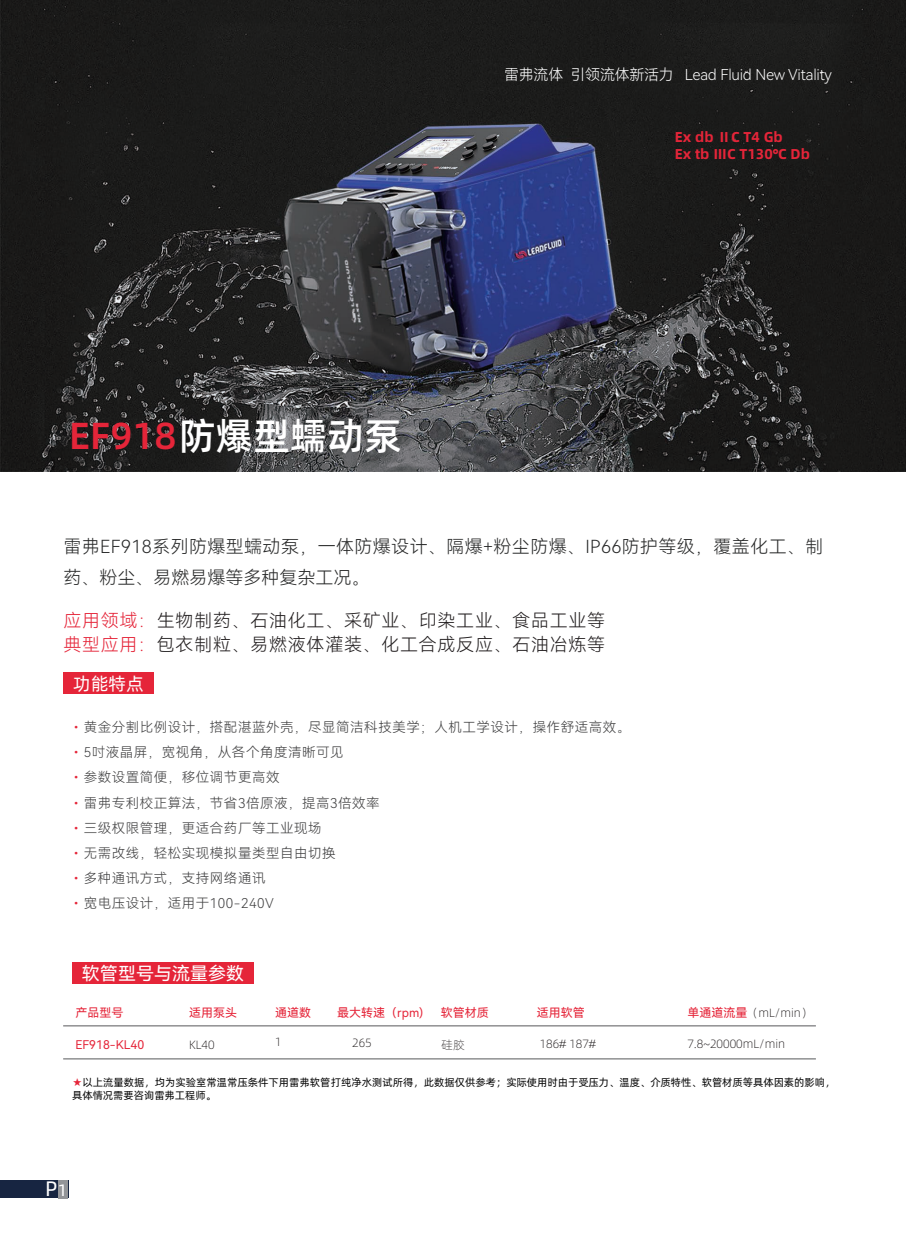
<style>
.page{position:relative;width:906px;height:1238px;background:#fff}
.page>*{position:absolute;margin:0;border:0;box-sizing:border-box;transform-origin:0 0}
.t1{font:37.65px "Alibaba Pu Hui Ti M";color:#fff}
.t2{font:21px "Alibaba Pu Hui Ti R";color:#fff}
.t3{font:18px/30.9px "Harmony OS Sans SC Light";letter-spacing:.02em;color:#262727}
.t4{font:18px/24.6px "Harmony OS Sans SC Light";letter-spacing:.04em;color:#231f20}
.t5{font:18px "Harmony OS Sans SC";color:#fff}
.t6{font:18px "Alibaba Pu Hui Ti R";color:#fff}
.t7{font:15px "Harmony OS Sans SC Light";letter-spacing:-.02em;color:#fff}
.t8{font:14.25px/17.2px "Alibaba Pu Hui Ti B";color:#e52539}
.t9{font:13.5px "Harmony OS Sans SC Light";letter-spacing:.04em;color:#3e3e3f}
.t10{font:12px "Alibaba Pu Hui Ti L";color:#231f20}
.t11{font:12px "Harmony OS Sans SC";color:#e52539}
.t12{font:10.5px/12.6px "Alibaba Pu Hui Ti R";color:#030303}
.s1{color:#e52539}
.s2{font-family:"Harmony OS Sans SC";color:#e52539}
.s3{font-size:16.5px}
</style>
<div class="page">
<img style="left:0;top:0;width:906px;height:472px">
<div style="left:0;top:1180px;width:68px;height:18px;background:#172541"></div>
<div style="left:58px;top:1180px;width:10px;height:18px;background:#939598"></div>
<div style="left:72px;top:962px;width:182px;height:21px;background:#e52539"></div>
<div style="left:63px;top:672px;width:91px;height:22px;background:#e52539"></div>
<hr style="left:63px;top:1025px;width:753px;height:1px;background:#57585a">
<hr style="left:63px;top:1058px;width:753px;height:1px;background:#57585a">
<p class="t7" style="left:504px;top:64px;width:329px">雷弗流体 引领流体新活力 Lead Fluid New Vitality</p>
<h1 class="t1" style="left:69px;top:406px;width:334px"><span class="s1">EF918</span>防爆型蠕动泵</h1>
<p class="t8" style="left:675px;top:127px;width:136px">Ex db ⅡC T4 Gb<br>Ex tb ⅢC T130℃ Db</p>
<h3 class="t3" style="left:63px;top:530px;width:761px">雷弗EF918系列防爆型蠕动泵，一体防爆设计、隔爆+粉尘防爆、IP66防护等级，覆盖化工、制药、粉尘、易燃易爆等多种复杂工况。</h3>
<h3 class="t4" style="left:63px;top:607px;width:543px"><span class="s1">应用领域：</span>生物制药、石油化工、采矿业、印染工业、食品工业等<span class="s1">典型应用：</span>包衣制粒、易燃液体灌装、化工合成反应、石油冶炼等</h3>
<h3 class="t6" style="left:73px;top:670px;width:72px">功能特点</h3>
<p class="t9" style="left:70px;top:717px;width:562px"><span class="s1">•</span>黄金分割比例设计，搭配湛蓝外壳，尽显简洁科技美学；人机工学设计，操作舒适高效。</p>
<p class="t9" style="left:70px;top:742px;width:275px"><span class="s1">•</span>5吋液晶屏，宽视角，从各个角度清晰可见</p>
<p class="t9" style="left:70px;top:768px;width:211px"><span class="s1">•</span>参数设置简便，移位调节更高效</p>
<p class="t9" style="left:70px;top:793px;width:312px"><span class="s1">•</span>雷弗专利校正算法，节省3倍原液，提高3倍效率</p>
<p class="t9" style="left:70px;top:818px;width:253px"><span class="s1">•</span>三级权限管理，更适合药厂等工业现场</p>
<p class="t9" style="left:70px;top:843px;width:267px"><span class="s1">•</span>无需改线，轻松实现模拟量类型自由切换</p>
<p class="t9" style="left:70px;top:868px;width:197px"><span class="s1">•</span>多种通讯方式，支持网络通讯</p>
<p class="t9" style="left:70px;top:894px;width:206px"><span class="s1">•</span>宽电压设计，适用于100-240V</p>
<h3 class="t5" style="left:82px;top:961px;width:163px">软管型号与流量参数</h3>
<p class="t11" style="left:75px;top:1004px;width:49px">产品型号</p>
<p class="t11" style="left:189px;top:1004px;width:49px">适用泵头</p>
<p class="t11" style="left:275px;top:1003px;width:37px">通道数</p>
<p class="t11" style="left:337px;top:1003px;width:88px">最大转速（rpm)</p>
<p class="t11" style="left:441px;top:1003px;width:49px">软管材质</p>
<p class="t11" style="left:537px;top:1004px;width:49px">适用软管</p>
<p class="t10" style="left:687px;top:1003px;width:127px"><span class="s2">单通道流量</span>（mL/min）</p>
<p class="t11" style="left:75px;top:1035px;width:70px">EF918-KL40</p>
<p class="t10" style="left:189px;top:1035px;width:27px">KL40</p>
<p class="t10" style="left:275px;top:1032px;width:8px">1</p>
<p class="t10" style="left:352px;top:1033px;width:21px">265</p>
<p class="t10" style="left:441px;top:1035px;width:25px">硅胶</p>
<p class="t10" style="left:539px;top:1035px;width:58px">186# 187#</p>
<p class="t10" style="left:687px;top:1035px;width:99px">7.8~20000mL/min</p>
<p class="t12" style="left:72px;top:1075px;width:765px"><span class="s1">★</span>以上流量数据，均为实验室常温常压条件下用雷弗软管打纯净水测试所得，此数据仅供参考；实际使用时由于受压力、温度、介质特性、软管材质等具体因素的影响，具体情况需要咨询雷弗工程师。</p>
<h2 class="t2" style="left:45px;top:1172px;width:24px">P<span class="s3">1</span></h2>
</div>
